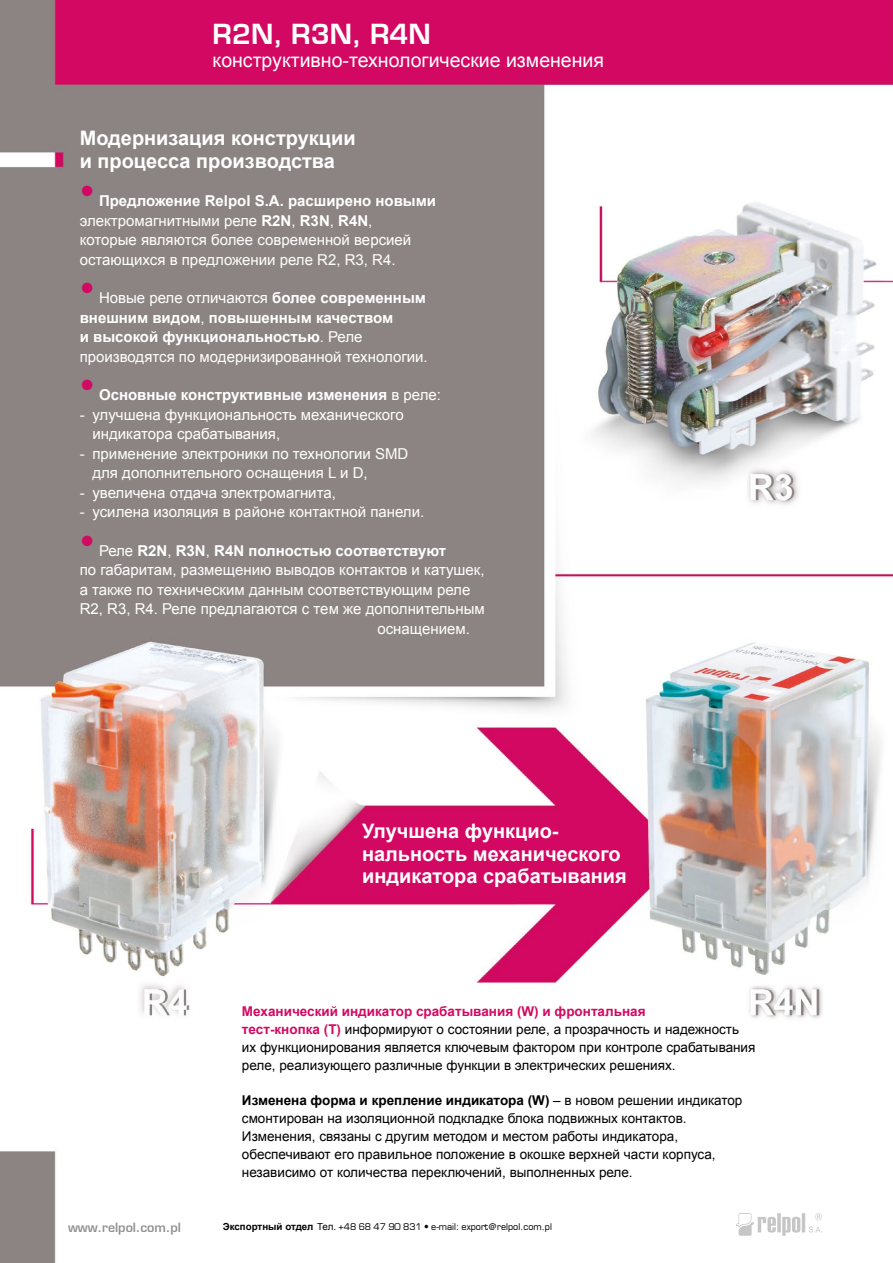
<style>
.page{position:relative;width:893px;height:1263px;background:#fff}
.page>*{position:absolute;margin:0;border:0;box-sizing:border-box;transform-origin:0 0}
.Tytul_gora_czarny{font:700 27px "Euromode";color:#fff}
.t1{font:700 19.95px/22.5px "Arial";color:#fff}
.Tytul_gora_szary{font:19.5px "Arial";color:#fff}
.t2{font:15px/19.5px "Arial";color:#fff}
.t3{font:700 15px/19.5px "Arial";color:#fff}
.t4{font:13.5px/18px "Arial";color:#000}
.Tytul_gora_czarny-2{font:700 12.45px "Euromode";color:#929292}
.t5{font:9px "Euromode";color:#000}
.s1{font-size:42px;color:#d20962}
.s2{font-weight:700}
.s3{font-weight:400;font-size:42px;color:#d20962}
.s4{font-weight:400}
.s5{font-weight:700;color:#d20962}
.s6{font-family:"Arial";font-weight:700;font-size:9.75px}
.s7{font-family:"Arial";font-size:9.75px}
</style>
<div class="page">
<img style="left:0;top:0;width:893px;height:1263px">
<svg style="left:736px;top:1213px;width:86px;height:23px"></svg>
<p class="Tytul_gora_czarny" style="left:213px;top:18px;width:220px">R2N, R3N, R4N</p>
<p class="Tytul_gora_szary" style="left:213px;top:46px;width:393px">конструктивно-технологические изменения</p>
<p class="t1" style="left:80px;top:127px;width:277px">Модернизация конструкции и процесса производства</p>
<p class="t2" style="left:80px;top:191px;width:358px"><span class="s1">•</span> <span class="s2">Предложение Relpol S.A. расширено новыми </span>электромагнитными реле <span class="s2">R2N</span>, <span class="s2">R3N</span>, <span class="s2">R4N</span>,<br>которые являются более современной версией остающихся в предложении реле R2, R3, R4.</p>
<p class="t3" style="left:80px;top:288px;width:350px"><span class="s3">•</span> <span class="s4">Новые реле отличаются</span> более современным внешним видом<span class="s4">,</span> повышенным качеством<br>и высокой функциональностью<span class="s4">. Реле производятся по модернизированной технологии.</span></p>
<p class="t3" style="left:80px;top:385px;width:363px"><span class="s3">•</span> Основные конструктивные изменения <span class="s4">в реле:</span></p>
<p class="t2" style="left:92px;top:405px;width:313px;text-indent:-13px">- улучшена функциональность механического индикатора срабатывания,</p>
<p class="t2" style="left:92px;top:444px;width:317px;text-indent:-13px">- применение электроники по технологии SMD для дополнительного оснащения L и D,</p>
<p class="t2" style="left:80px;top:483px;width:258px">- увеличена отдача электромагнита,</p>
<p class="t2" style="left:80px;top:502px;width:346px">- усилена изоляция в районе контактной панели.</p>
<p class="t2" style="left:80px;top:541px;width:407px"><span class="s1">•</span> Реле <span class="s2">R2N</span>, <span class="s2">R3N</span>, <span class="s2">R4N полностью соответствуют<br></span>по габаритам, размещению выводов контактов и катушек, а также по техническим данным соответствующим реле R2, R3, R4. Реле предлагаются с тем же дополнительным</p>
<p class="t2" style="left:377px;top:619px;width:94px">оснащением.</p>
<p class="t1" style="left:362px;top:820px;width:266px">Улучшена функцио&shy;нальность механического индикатора срабатывания</p>
<p class="t4" style="left:242px;top:1002px;width:515px"><span class="s5">Механический индикатор срабатывания (W) и фронтальная<br>тест-кнопка (T)</span> информируют о состоянии реле, а прозрачность и надежность их функционирования является ключевым фактором при контроле срабатывания реле, реализующего различные функции в электрических решениях.</p>
<p class="t4" style="left:242px;top:1091px;width:502px"><span class="s2">Изменена форма и крепление индикатора (W)</span> – в новом решении индикатор смонтирован на изоляционной подкладке блока подвижных контактов.<br>Изменения, связаны с другим методом и местом работы индикатора, обеспечивают его правильное положение в окошке верхней части корпуса, независимо от количества переключений, выполненных реле.</p>
<p class="Tytul_gora_czarny-2" style="left:68px;top:1219px;width:114px">www.relpol.com.pl</p>
<p class="t5" style="left:223px;top:1221px;width:331px"><span class="s6">Экспортный отдел</span> <span class="s7">Тел.</span> +48 68 47 90 831 • e-mail: export@relpol.com.pl</p>
</div>
